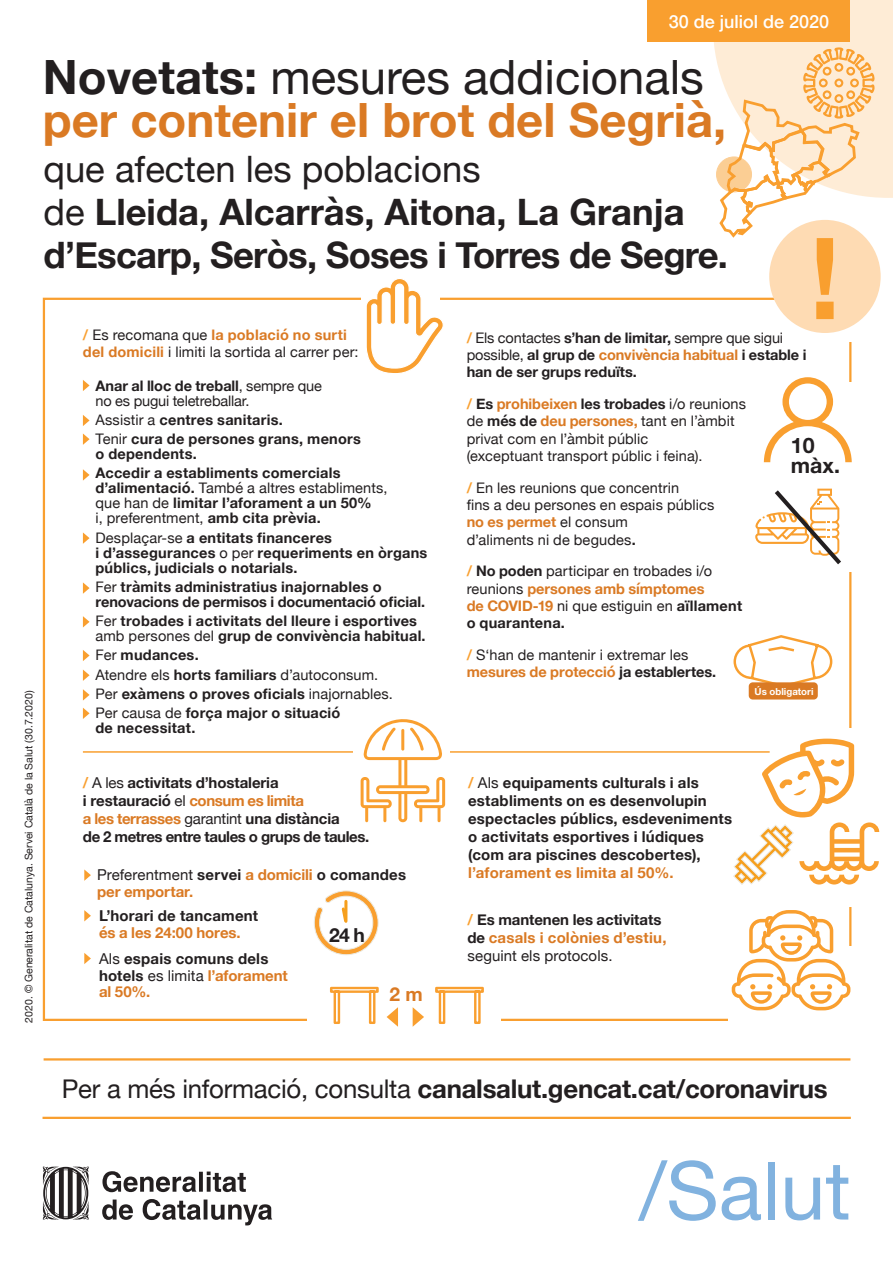
<style>
.page{position:relative;width:893px;height:1263px;background:#fff}
.page>*{position:absolute;margin:0;border:0;box-sizing:border-box;transform-origin:0 0}
.t1{font:81px "Helvetica Neue";color:#81b2df}
.t2{font:700 47.25px/43px "Helvetica Neue";color:#da7a24}
.t3{font:700 36.45px/42.9px "Helvetica Neue";letter-spacing:-.01em;color:#231f20}
.t4{font:700 25.8px "Helvetica Neue";letter-spacing:-.01em;color:#231f20}
.t5{font:700 21.45px/19.6px "Helvetica Neue LT Std";color:#231f20}
.t6{font:700 19.35px "Helvetica Neue";color:#231f20}
.t7{font:700 19.05px "Helvetica Neue";color:#da7a24}
.t8{font:500 18px "Helvetica Neue";color:#fff}
.t9{font:700 15px/18px "Helvetica Neue";letter-spacing:.01em;color:#231f20}
.t10{font:700 15px/18px "Helvetica Neue";letter-spacing:-.02em;color:#231f20}
.t11{font:700 15px "Helvetica Neue";letter-spacing:.01em;color:#da7a24}
.t12{font:700 14.55px/15px "Helvetica Neue";letter-spacing:.015em;color:#231f20}
.t13{font:14.55px/17.2px "Helvetica Neue";letter-spacing:.005em;color:#231f20}
.t14{font:700 14.55px/17.2px "Helvetica Neue";letter-spacing:-.005em;color:#231f20}
.t15{font:14.55px/15px "Helvetica Neue";letter-spacing:-.015em;color:#231f20}
.t16{font:10.5px "Helvetica Neue";color:#231f20}
.t17{font:700 9.75px "Helvetica Neue LT Std";color:#fff}
.s1{color:#231f20}
.s2{font-weight:400;color:#231f20}
.s3{font-weight:400}
.s4{font-weight:700;color:#f99f2f}
.s5{font-weight:700;color:#da7a24}
.s6{font-weight:700}
.s7{color:#f99f2f}
.s8{color:#da7a24}
</style>
<div class="page">
<svg style="left:102px;top:1171px;width:170px;height:54px"></svg>
<svg style="left:43px;top:1166px;width:46px;height:54px"></svg>
<div style="left:647px;top:0;width:203px;height:41px;background:#f99f2f"></div>
<hr style="left:43px;top:1117px;width:808px;height:2px;background:#f99f2f">
<hr style="left:44px;top:1058px;width:806px;height:2px;background:#f99f2f">
<div style="left:769px;top:220px;width:112px;height:113px;background:#fedbb3;border-radius:50%"></div>
<svg style="left:83px;top:415px;width:7px;height:11px"></svg>
<svg style="left:83px;top:433px;width:7px;height:12px"></svg>
<svg style="left:83px;top:469px;width:7px;height:12px"></svg>
<svg style="left:83px;top:532px;width:7px;height:12px"></svg>
<svg style="left:83px;top:582px;width:7px;height:12px"></svg>
<svg style="left:83px;top:616px;width:7px;height:11px"></svg>
<svg style="left:83px;top:650px;width:7px;height:11px"></svg>
<svg style="left:83px;top:669px;width:7px;height:12px"></svg>
<svg style="left:83px;top:689px;width:7px;height:11px"></svg>
<svg style="left:83px;top:708px;width:7px;height:11px"></svg>
<svg style="left:83px;top:380px;width:7px;height:11px"></svg>
<svg style="left:763px;top:376px;width:89px;height:87px"></svg>
<svg style="left:713px;top:0;width:180px;height:319px"></svg>
<hr style="left:83px;top:751px;width:687px;height:2px;background:#f99f2f">
<div style="left:353px;top:735px;width:97px;height:31px;background:#fff"></div>
<svg style="left:366px;top:279px;width:79px;height:94px"></svg>
<svg style="left:732px;top:910px;width:118px;height:100px"></svg>
<svg style="left:84px;top:869px;width:7px;height:12px"></svg>
<svg style="left:84px;top:910px;width:7px;height:11px"></svg>
<svg style="left:84px;top:953px;width:7px;height:11px"></svg>
<div style="left:330px;top:987px;width:49px;height:6px;border:2px solid #f99f2f"></div>
<div style="left:334px;top:990px;width:6px;height:34px;border:2px solid #f99f2f"></div>
<div style="left:369px;top:990px;width:6px;height:34px;border:2px solid #f99f2f"></div>
<div style="left:435px;top:987px;width:49px;height:6px;border:2px solid #f99f2f"></div>
<div style="left:439px;top:990px;width:6px;height:34px;border:2px solid #f99f2f"></div>
<div style="left:474px;top:990px;width:7px;height:34px;border:2px solid #f99f2f"></div>
<svg style="left:413px;top:1007px;width:11px;height:20px"></svg>
<svg style="left:387px;top:1007px;width:11px;height:20px"></svg>
<svg style="left:361px;top:719px;width:84px;height:103px"></svg>
<svg style="left:733px;top:635px;width:100px;height:53px"></svg>
<div style="left:749px;top:682px;width:69px;height:17px;background:#da7a24;border-radius:4px"></div>
<svg style="left:314px;top:890px;width:65px;height:65px"></svg>
<svg style="left:755px;top:488px;width:86px;height:77px"></svg>
<svg style="left:733px;top:739px;width:146px;height:146px"></svg>
<p class="t8" style="left:669px;top:7px;width:162px">30 de juliol de 2020</p>
<p class="t2" style="left:43px;top:56px;width:685px"><span class="s1">Novetats:</span> <span class="s2">mesures addicionals </span>per contenir el brot del Segrià,</p>
<p class="t3" style="left:43px;top:149px;width:686px"><span class="s3">que afecten les poblacions<br>de</span> Lleida, Alcarràs, Aitona, La Granja d’Escarp, Seròs, Soses i Torres de Segre.</p>
<p class="t16" style="left:21px;top:1022px;width:334px;rotate:-90deg">2020. © Generalitat de Catalunya. Servei Català de la Salut (30.7.2020)</p>
<p class="t13" style="left:83px;top:327px;width:277px"><span class="s4">/</span> Es recomana que <span class="s5">la població no surti del domicili</span> i limiti la sortida al carrer per:</p>
<p class="t15" style="left:95px;top:379px;width:228px"><span class="s6">Anar al lloc de treball</span>, sempre que no es pugui teletreballar.</p>
<p class="t12" style="left:95px;top:412px;width:189px"><span class="s3">Assistir a</span> centres sanitaris.</p>
<p class="t12" style="left:95px;top:432px;width:267px"><span class="s3">Tenir</span> cura de persones grans, menors o dependents.</p>
<p class="t12" style="left:95px;top:466px;width:294px">Accedir a establiments comercials d’alimentació. <span class="s3">També a altres establiments, que han de</span> limitar l’aforament a un 50%<br><span class="s3">i, preferentment,</span> amb cita prèvia.</p>
<p class="t12" style="left:95px;top:530px;width:333px"><span class="s3">Desplaçar-se</span> a entitats financeres<br>i d’assegurances <span class="s3">o per</span> requeriments en òrgans públics, judicials o notarials.</p>
<p class="t12" style="left:95px;top:579px;width:331px"><span class="s3">Fer</span> tràmits administratius inajornables o renovacions de permisos i documentació oficial.</p>
<p class="t12" style="left:95px;top:614px;width:332px"><span class="s3">Fer</span> trobades i activitats del lleure i esportives <span class="s3">amb persones del</span> grup de convivència habitual.</p>
<p class="t12" style="left:95px;top:648px;width:105px"><span class="s3">Fer</span> mudances.</p>
<p class="t13" style="left:95px;top:667px;width:284px">Atendre els <span class="s6">horts familiars</span> d’autoconsum.</p>
<p class="t12" style="left:95px;top:686px;width:299px"><span class="s3">Per</span> exàmens o proves oficials <span class="s3">inajornables.</span></p>
<p class="t12" style="left:95px;top:706px;width:246px"><span class="s3">Per causa de</span> força major o situació de necessitat.</p>
<p class="t10" style="left:83px;top:774px;width:288px"><span class="s7">/</span> <span class="s3">A les</span> activitats d’hostaleria<br>i restauració <span class="s3">el</span> <span class="s8">consum es limita<br>a les terrasses</span> <span class="s3">garantint</span> una distància<br>de 2 metres entre taules o grups de taules.</p>
<p class="t14" style="left:467px;top:329px;width:341px"><span class="s7">/</span> <span class="s3">Els contactes</span> s’han de limitar, <span class="s3">sempre que sigui possible,</span> al grup de <span class="s8">convivència habitual</span> i estable i han de ser grups reduïts.</p>
<p class="t13" style="left:467px;top:396px;width:281px"><span class="s4">/</span> <span class="s6">Es</span> <span class="s5">prohibeixen</span> <span class="s6">les trobades</span> i/o reunions de <span class="s6">més de</span> <span class="s5">deu persones,</span> tant en l’àmbit privat com en l’àmbit públic<br>(exceptuant transport públic i feina).</p>
<p class="t13" style="left:467px;top:480px;width:249px"><span class="s4">/</span> En les reunions que concentrin<br>fins a deu persones en espais públics <span class="s5">no es permet</span> el consum<br>d’aliments ni de begudes<span class="s6">.</span></p>
<p class="t13" style="left:467px;top:563px;width:277px"><span class="s4">/</span> <span class="s6">No poden</span> participar en trobades i/o reunions <span class="s5">persones amb símptomes<br>de COVID-19</span> ni que estiguin en <span class="s6">aïllament o quarantena.</span></p>
<p class="t13" style="left:467px;top:647px;width:251px"><span class="s4">/</span> S‘han de mantenir i extremar les <span class="s5">mesures de protecció</span> <span class="s6">ja establertes.</span></p>
<p class="t5" style="left:791px;top:435px;width:51px">10 màx.</p>
<p class="t17" style="left:755px;top:686px;width:60px">Ús obligatori</p>
<p class="t9" style="left:468px;top:774px;width:266px"><span class="s7">/</span> <span class="s3">Als</span> equipaments culturals i als establiments on es desenvolupin espectacles públics, esdeveniments o activitats esportives i lúdiques (com ara piscines descobertes),</p>
<p class="t9" style="left:97px;top:866px;width:311px"><span class="s3">Preferentment</span> servei <span class="s8">a domicili</span> o comandes</p>
<p class="t11" style="left:468px;top:860px;width:207px">l’aforament es limita al 50%.</p>
<p class="t11" style="left:97px;top:879px;width:98px">per emportar.</p>
<p class="t9" style="left:99px;top:908px;width:161px;line-height:16.5px">L’horari de tancament <span class="s8">és a les 24:00 hores.</span></p>
<p class="t9" style="left:99px;top:951px;width:190px;line-height:16.5px"><span class="s3">Als</span> espais comuns dels hotels <span class="s3">es limita</span> <span class="s8">l’aforament al 50%.</span></p>
<p class="t9" style="left:467px;top:911px;width:201px"><span class="s7">/</span> Es mantenen les activitats de <span class="s8">casals i colònies d’estiu, </span><span class="s3">seguint els protocols.</span></p>
<p class="t6" style="left:329px;top:919px;width:37px">24 h</p>
<p class="t7" style="left:389px;top:979px;width:35px">2 m</p>
<p class="t4" style="left:62px;top:1068px;width:767px"><span class="s3">Per a més informació, consulta</span> canalsalut.gencat.cat/coronavirus</p>
<p class="t1" style="left:639px;top:1132px;width:213px">/Salut</p>
</div>
